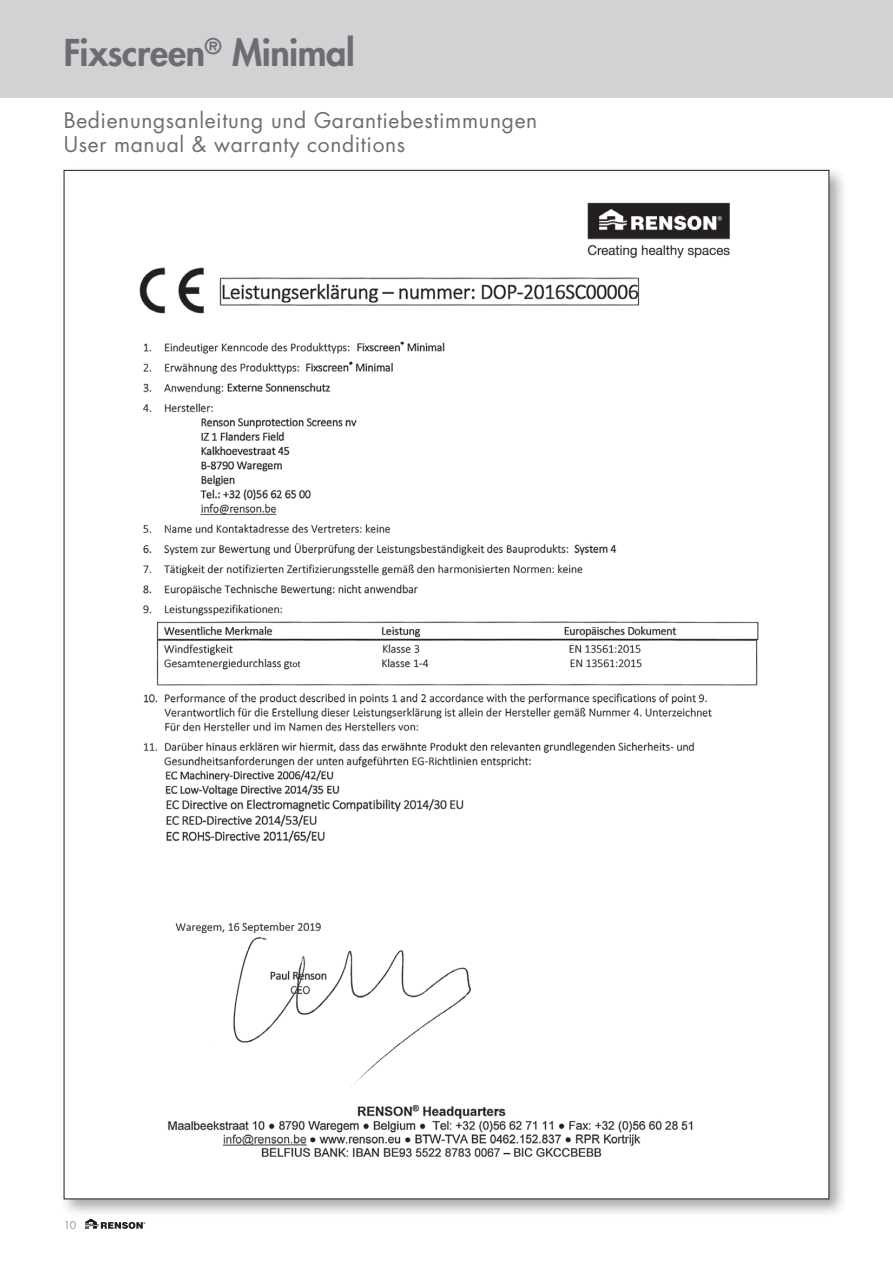
<style>
.page{position:relative;width:893px;height:1263px;background:#fff}
.page>*{position:absolute;margin:0;border:0;box-sizing:border-box;transform-origin:0 0}
.t1{font:800 36px "Futura Std";letter-spacing:-.01em;color:#6c6d70}
.T1{font:21px "Futura Std";letter-spacing:.03em;color:#6c6d70}
.t2{font:10.5px "Futura Std";color:#939598}
</style>
<div class="page">
<div style="left:0;top:0;width:893px;height:98px;background:#d1d2d4"></div>
<svg style="left:85px;top:1218px;width:60px;height:11px"></svg>
<div style="left:60px;top:166px;width:788px;height:1052px;background:#231f20;opacity:.4"></div>
<div style="left:64px;top:170px;width:765px;height:1029px;background:#fff"></div>
<img style="left:139px;top:202px;width:620px;height:956px">
<h1 class="t1" style="left:64px;top:30px;width:292px">Fixscreen<sup>®</sup> Minimal</h1>
<p class="T1" style="left:64px;top:107px;width:475px">Bedienungsanleitung und Garantiebestimmungen</p>
<p class="T1" style="left:64px;top:131px;width:343px">User manual &amp; warranty conditions</p>
<p class="t2" style="left:64px;top:1218px;width:14px">10</p>
</div>
